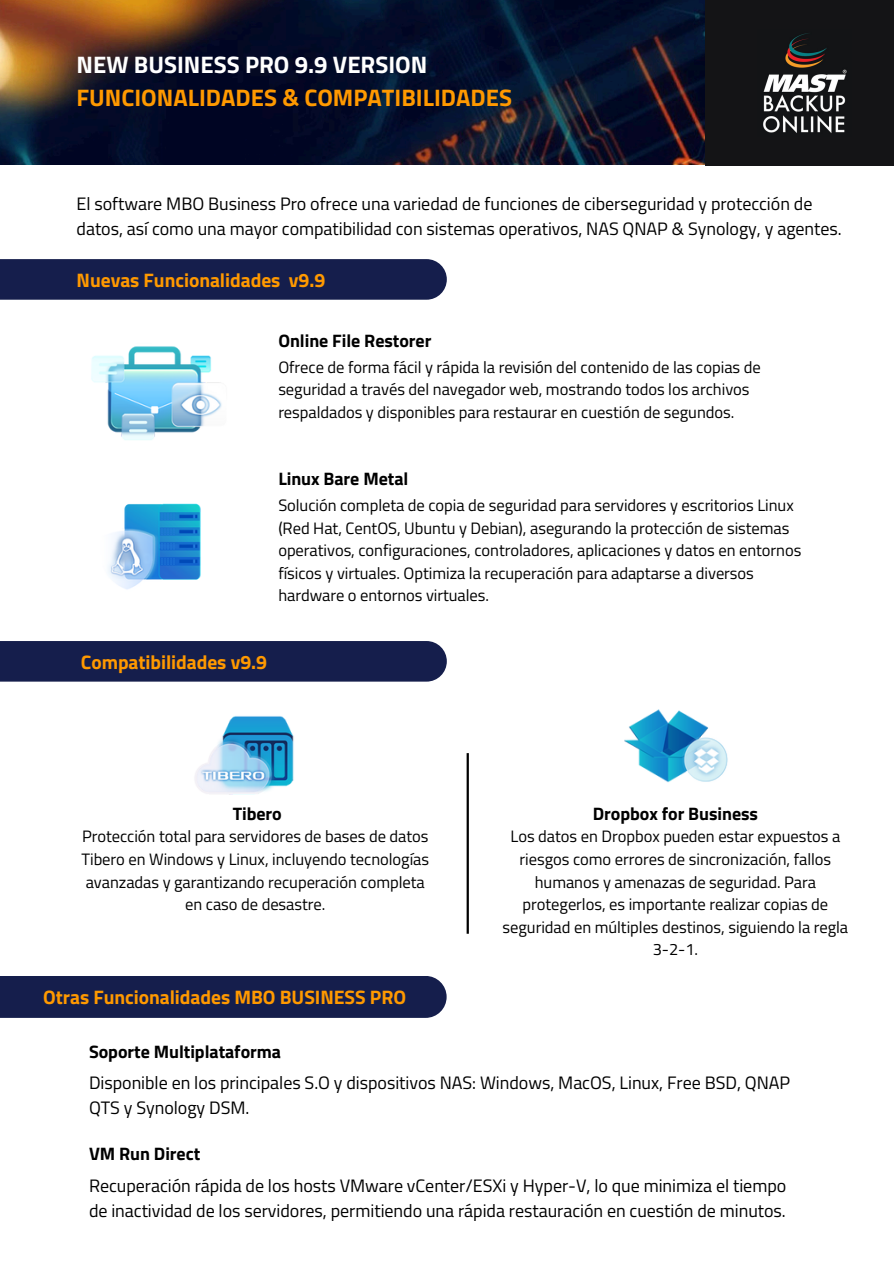
<style>
.page{position:relative;width:894px;height:1264px;background:#fff}
.page>*{position:absolute;margin:0;border:0;box-sizing:border-box;transform-origin:0 0}
.t1{font:700 23.85px/32.7px "Titillium Web";color:#f90}
.t2{font:700 19.5px "Titillium Web";letter-spacing:-.005em;color:#f90}
.t3{font:18px/24.8px "Titillium Web";letter-spacing:-.005em;color:#000}
.t4{font:700 18px "Titillium Web";letter-spacing:-.005em;color:#000}
.t5{font:16.5px/22.5px "Titillium Web";letter-spacing:-.005em;color:#000}
.s1{color:#fff}
</style>
<div class="page">
<img style="left:0;top:0;width:705px;height:165px">
<div style="left:705px;top:0;width:188px;height:165px;background:#141416"></div>
<img style="left:763px;top:33px;width:84px;height:100px">
<div style="left:0;top:259px;width:446px;height:41px;background:#151e4c"></div>
<div style="left:0;top:641px;width:446px;height:40px;background:#151e4c"></div>
<hr style="left:466px;top:753px;width:2px;height:180px;background:#000">
<img style="left:195px;top:716px;width:99px;height:79px">
<img style="left:624px;top:709px;width:104px;height:74px">
<img style="left:108px;top:503px;width:93px;height:87px">
<img style="left:91px;top:346px;width:131px;height:94px">
<div style="left:0;top:976px;width:446px;height:41px;background:#151e4c"></div>
<h1 class="t1" style="left:77px;top:48px;width:437px"><span class="s1">NEW BUSINESS PRO 9.9 VERSION<br></span>FUNCIONALIDADES &amp; COMPATIBILIDADES</h1>
<h2 class="t3" style="left:77px;top:191px;width:766px">El software MBO Business Pro ofrece una variedad de funciones de ciberseguridad y protección de datos, así como una mayor compatibilidad con sistemas operativos, NAS QNAP &amp; Synology, y agentes.</h2>
<h3 class="t2" style="left:77px;top:265px;width:250px">Nuevas Funcionalidades v9.9</h3>
<p class="t4" style="left:278px;top:327px;width:155px">Online File Restorer</p>
<h2 class="t5" style="left:278px;top:355px;width:484px">Ofrece de forma fácil y rápida la revisión del contenido de las copias de seguridad a través del navegador web, mostrando todos los archivos respaldados y disponibles para restaurar en cuestión de segundos.</h2>
<p class="t4" style="left:278px;top:465px;width:131px">Linux Bare Metal</p>
<p class="t5" style="left:278px;top:493px;width:524px">Solución completa de copia de seguridad para servidores y escritorios Linux (Red Hat, CentOS, Ubuntu y Debian), asegurando la protección de sistemas operativos, configuraciones, controladores, aplicaciones y datos en entornos físicos y virtuales. Optimiza la recuperación para adaptarse a diversos hardware o entornos virtuales.</p>
<h2 class="t2" style="left:81px;top:647px;width:188px">Compatibilidades v9.9</h2>
<h2 class="t4" style="left:233px;top:799px;width:51px">Tibero</h2>
<p class="t4" style="left:592px;top:799px;width:167px">Dropbox for Business</p>
<h2 class="t5" style="left:81px;top:825px;width:349px;text-align:center">Protección total para servidores de bases de datos Tibero en Windows y Linux, incluyendo tecnologías avanzadas y garantizando recuperación completa en caso de desastre.</h2>
<p class="t5" style="left:502px;top:825px;width:347px;text-align:center">Los datos en Dropbox pueden estar expuestos a riesgos como errores de sincronización, fallos humanos y amenazas de seguridad. Para protegerlos, es importante realizar copias de seguridad en múltiples destinos, siguiendo la regla 3-2-1.</p>
<h2 class="t2" style="left:43px;top:981px;width:364px">Otras Funcionalidades MBO BUSINESS PRO</h2>
<h2 class="t4" style="left:89px;top:1037px;width:193px">Soporte Multiplataforma</h2>
<h3 class="t3" style="left:89px;top:1070px;width:702px">Disponible en los principales S.O y dispositivos NAS: Windows, MacOS, Linux, Free BSD, QNAP<br>QTS y Synology DSM.</h3>
<h2 class="t4" style="left:89px;top:1139px;width:113px">VM Run Direct</h2>
<h3 class="t3" style="left:89px;top:1172px;width:698px">Recuperación rápida de los hosts VMware vCenter/ESXi y Hyper-V, lo que minimiza el tiempo de inactividad de los servidores, permitiendo una rápida restauración en cuestión de minutos.</h3>
</div>
